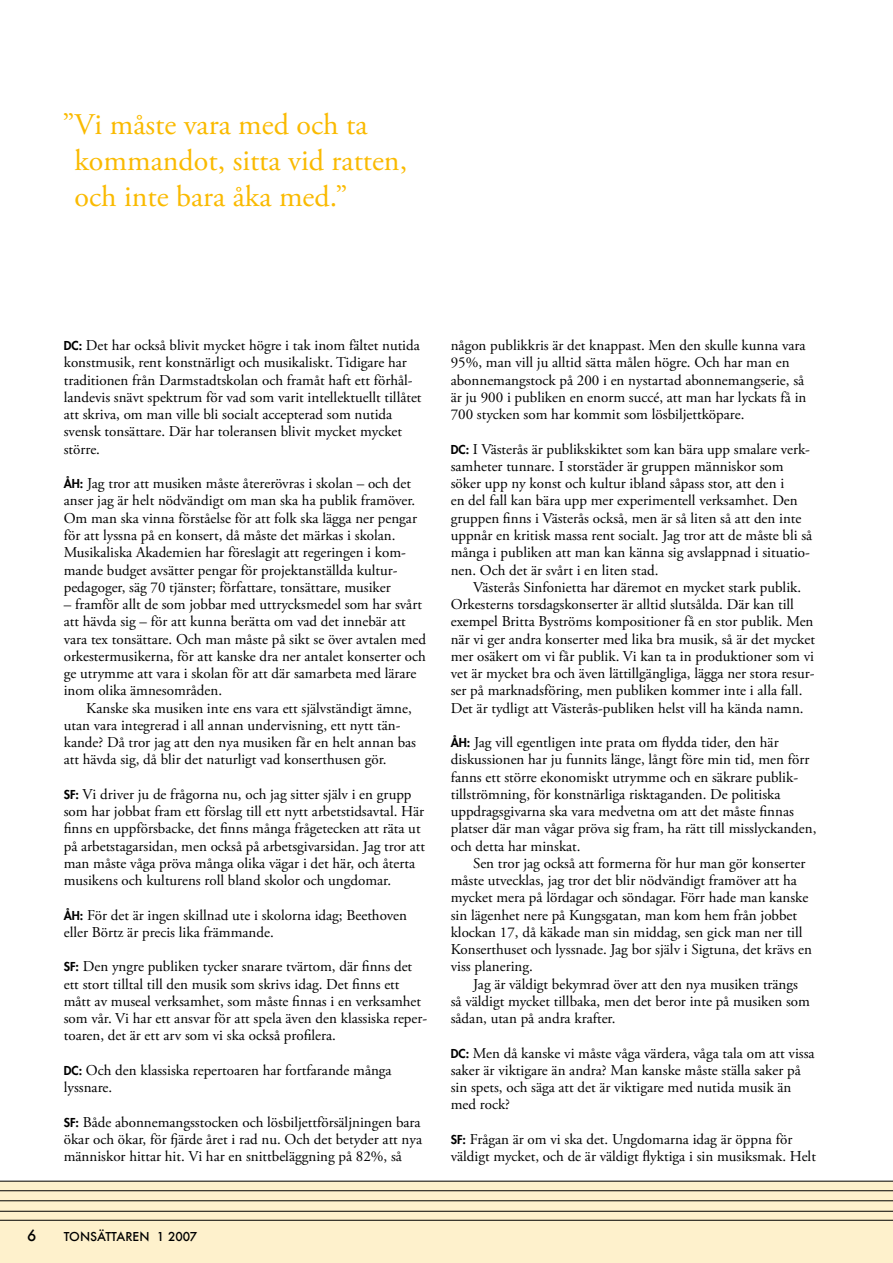
<style>
.page{position:relative;width:893px;height:1263px;background:#fff}
.page>*{position:absolute;margin:0;border:0;box-sizing:border-box;transform-origin:0 0}
.t1{font:30px/36px "Adobe Garamond Pro";color:#faba00}
.t2{font:15px/17.2px "Adobe Garamond Pro";color:#000}
.t3{font:500 12px "Futura";color:#000}
.s1{font-family:"Futura Std";font-weight:800;font-size:12px}
</style>
<div class="page">
<div style="left:0;top:1181px;width:893px;height:82px;background:#fef1cc"></div>
<hr style="left:0;top:1220px;width:893px;height:1px;background:#000">
<hr style="left:0;top:1211px;width:893px;height:1px;background:#000">
<hr style="left:0;top:1200px;width:893px;height:1px;background:#000">
<hr style="left:0;top:1190px;width:893px;height:1px;background:#000">
<hr style="left:0;top:1181px;width:893px;height:1px;background:#000">
<h1 class="t1" style="left:75px;top:107px;width:334px;text-indent:-12px">”Vi måste vara med och ta kommandot, sitta vid ratten, och inte bara åka med.”</h1>
<p class="t2" style="left:64px;top:337px;width:359px"><span class="s1">DC:</span> Det har också blivit mycket högre i tak inom fältet nutida konstmusik, rent konstnärligt och musikaliskt. Tidigare har traditionen från Darmstadtskolan och framåt haft ett förhål&shy;landevis snävt spektrum för vad som varit intellektuellt tillåtet att skriva, om man ville bli socialt accepterad som nutida svensk tonsättare. Där har toleransen blivit mycket mycket större.</p>
<p class="t2" style="left:64px;top:475px;width:355px"><span class="s1">ÅH:</span> Jag tror att musiken måste återerövras i skolan – och det anser jag är helt nödvändigt om man ska ha publik framöver.<br>Om man ska vinna förståelse för att folk ska lägga ner pengar för att lyssna på en konsert, då måste det märkas i skolan.<br>Musikaliska Akademien har föreslagit att regeringen i kom&shy;mande budget avsätter pengar för projektanställda kultur&shy;pedagoger, säg 70 tjänster; författare, tonsättare, musiker</p>
<p class="t2" style="left:64px;top:596px;width:364px">– framför allt de som jobbar med uttrycksmedel som har svårt att hävda sig – för att kunna berätta om vad det innebär att vara tex tonsättare. Och man måste på sikt se över avtalen med orkestermusikerna, för att kanske dra ner antalet konserter och ge utrymme att vara i skolan för att där samarbeta med lärare inom olika ämnesområden.</p>
<p class="t2" style="left:64px;top:700px;width:354px;text-indent:22px">Kanske ska musiken inte ens vara ett självständigt ämne, utan vara integrerad i all annan undervisning, ett nytt tän&shy;kande? Då tror jag att den nya musiken får en helt annan bas att hävda sig, då blir det naturligt vad konserthusen gör.</p>
<p class="t2" style="left:64px;top:786px;width:363px"><span class="s1">SF:</span> Vi driver ju de frågorna nu, och jag sitter själv i en grupp som har jobbat fram ett förslag till ett nytt arbetstidsavtal. Här finns en uppförsbacke, det finns många frågetecken att räta ut på arbetstagarsidan, men också på arbetsgivarsidan. Jag tror att man måste våga pröva många olika vägar i det här, och återta musikens och kulturens roll bland skolor och ungdomar.</p>
<p class="t2" style="left:64px;top:907px;width:345px"><span class="s1">ÅH:</span> För det är ingen skillnad ute i skolorna idag; Beethoven eller Börtz är precis lika främmande.</p>
<p class="t2" style="left:64px;top:958px;width:365px"><span class="s1">SF:</span> Den yngre publiken tycker snarare tvärtom, där finns det ett stort tilltal till den musik som skrivs idag. Det finns ett mått av museal verksamhet, som måste finnas i en verksamhet som vår. Vi har ett ansvar för att spela även den klassiska reper&shy;toaren, det är ett arv som vi ska också profilera.</p>
<p class="t2" style="left:64px;top:1062px;width:329px"><span class="s1">DC:</span> Och den klassiska repertoaren har fortfarande många lyssnare.</p>
<p class="t2" style="left:64px;top:1114px;width:360px;text-align:justify"><span class="s1">SF:</span> Både abonnemangsstocken och lösbiljettförsäljningen bara ökar och ökar, för fjärde året i rad nu. Och det betyder att nya människor hittar hit. Vi har en snittbeläggning på 82%, så</p>
<p class="t2" style="left:451px;top:337px;width:357px">någon publikkris är det knappast. Men den skulle kunna vara 95%, man vill ju alltid sätta målen högre. Och har man en abonnemangstock på 200 i en nystartad abonnemangserie, så är ju 900 i publiken en enorm succé, att man har lyckats få in 700 stycken som har kommit som lösbiljettköpare.</p>
<p class="t2" style="left:451px;top:441px;width:363px"><span class="s1">DC:</span> I Västerås är publikskiktet som kan bära upp smalare verk&shy;samheter tunnare. I storstäder är gruppen människor som söker upp ny konst och kultur ibland såpass stor, att den i<br>en del fall kan bära upp mer experimentell verksamhet. Den gruppen finns i Västerås också, men är så liten så att den inte uppnår en kritisk massa rent socialt. Jag tror att de måste bli så många i publiken att man kan känna sig avslappnad i situatio&shy;nen. Och det är svårt i en liten stad.</p>
<p class="t2" style="left:451px;top:579px;width:366px;text-indent:22px">Västerås Sinfonietta har däremot en mycket stark publik.<br>Orkesterns torsdagskonserter är alltid slutsålda. Där kan till exempel Britta Byströms kompositioner få en stor publik. Men när vi ger andra konserter med lika bra musik, så är det mycket mer osäkert om vi får publik. Vi kan ta in produktioner som vi vet är mycket bra och även lättillgängliga, lägga ner stora resur&shy;ser på marknadsföring, men publiken kommer inte i alla fall.<br>Det är tydligt att Västerås-publiken helst vill ha kända namn.</p>
<p class="t2" style="left:451px;top:734px;width:367px"><span class="s1">ÅH:</span> Jag vill egentligen inte prata om flydda tider, den här diskussionen har ju funnits länge, långt före min tid, men förr fanns ett större ekonomiskt utrymme och en säkrare publik&shy;tillströmning, för konstnärliga risktaganden. De politiska uppdragsgivarna ska vara medvetna om att det måste finnas platser där man vågar pröva sig fram, ha rätt till misslyckanden, och detta har minskat.</p>
<p class="t2" style="left:451px;top:855px;width:363px;text-indent:22px">Sen tror jag också att formerna för hur man gör konserter måste utvecklas, jag tror det blir nödvändigt framöver att ha mycket mera på lördagar och söndagar. Förr hade man kanske sin lägenhet nere på Kungsgatan, man kom hem från jobbet klockan 17, då käkade man sin middag, sen gick man ner till Konserthuset och lyssnade. Jag bor själv i Sigtuna, det krävs en viss planering.</p>
<p class="t2" style="left:451px;top:976px;width:361px;text-indent:22px">Jag är väldigt bekymrad över att den nya musiken trängs så väldigt mycket tillbaka, men det beror inte på musiken som sådan, utan på andra krafter.</p>
<p class="t2" style="left:451px;top:1045px;width:365px"><span class="s1">DC:</span> Men då kanske vi måste våga värdera, våga tala om att vissa saker är viktigare än andra? Man kanske måste ställa saker på sin spets, och säga att det är viktigare med nutida musik än med rock?</p>
<p class="t2" style="left:451px;top:1131px;width:367px"><span class="s1">SF:</span> Frågan är om vi ska det. Ungdomarna idag är öppna för väldigt mycket, och de är väldigt flyktiga i sin musiksmak. Helt</p>
<p class="t3" style="left:64px;top:1228px;width:135px">TONSÄTTAREN 1 2007</p>
</div>
